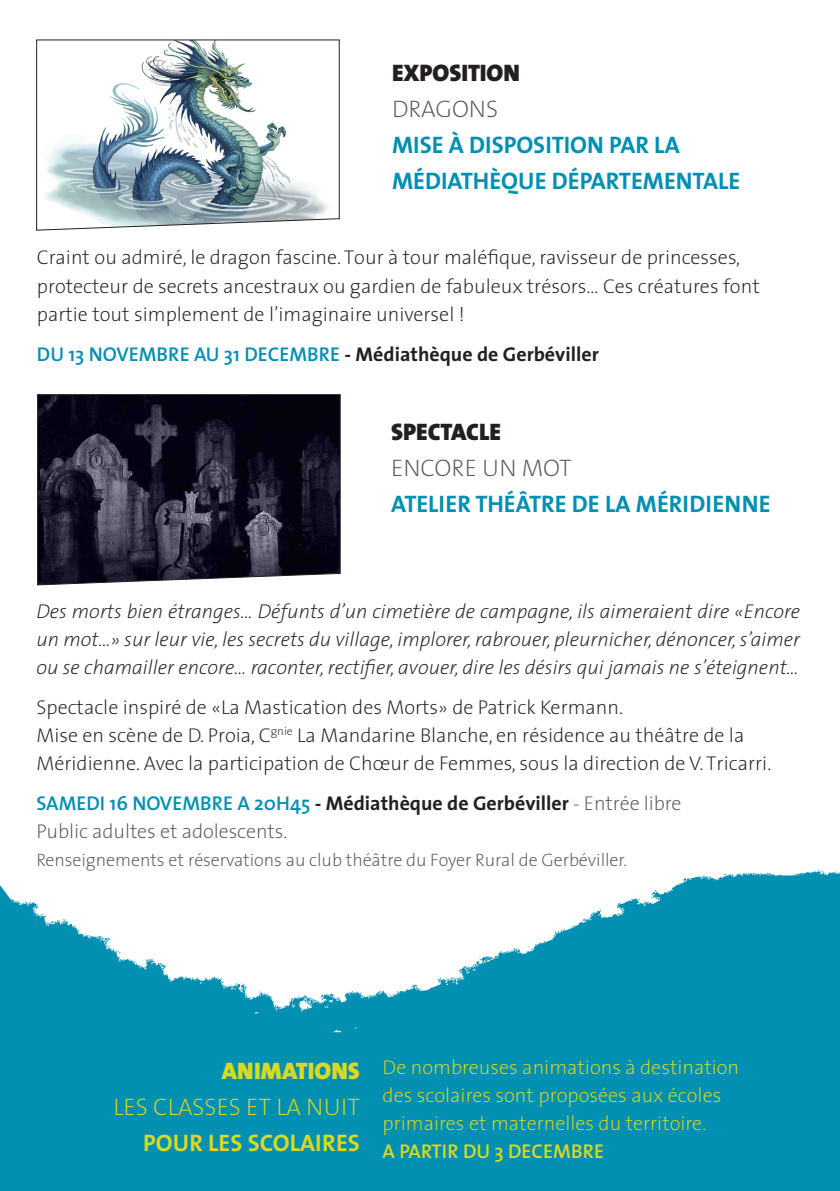
<style>
.page{position:relative;width:840px;height:1191px;background:#fff}
.page>*{position:absolute;margin:0;border:0;box-sizing:border-box;transform-origin:0 0}
.t1{font:24px/36px "The Sans 7 Bold Plain";color:#018fb2}
.t2{font:900 24px "The Sans 9";color:#231f20}
.t3{font:200 24px "The Sans 2";color:#57585a}
.t4{font:200 24px "The Sans 2";color:#d8d920}
.t5{font:24px "The Sans 7 Bold Plain";color:#d8d920}
.t6{font:900 24px "The Sans 9";color:#d8d920}
.t7{font:200 20px/28px "The Sans 2";color:#231f20}
.t8{font:italic 200 20px/28px "The Sans 2";color:#231f20;text-align:justify}
.t9{font:20px "The Sans 7 Bold Plain";color:#231f20}
.t10{font:200 20px/28px "The Sans 2";color:#d8d920}
.t11{font:200 20px "The Sans 2";letter-spacing:-.005em;color:#57585a}
.t12{font:600 20px "The Sans 6";color:#d8d920}
.t13{font:200 18px "The Sans 2";letter-spacing:-.005em;color:#57585a}
.s1{font-family:"The Sans 6";font-weight:600;color:#018fb2}
.s2{font-family:"The Sans 2";font-weight:200;color:#57585a}
</style>
<div class="page">
<div style="left:0;top:1042px;width:839px;height:149px;background:#018fb2"></div>
<svg style="left:0;top:870px;width:839px;height:172px;fill:#018fb2"></svg>
<img style="left:36px;top:39px;width:303px;height:192px">
<svg style="left:37px;top:394px;width:303px;height:191px;background:#232131"></svg>
<p class="t2" style="left:392px;top:53px;width:129px">EXPOSITION</p>
<p class="t3" style="left:392px;top:89px;width:108px">DRAGONS</p>
<p class="t1" style="left:392px;top:126px;width:349px">MISE À DISPOSITION PAR LA<br>MÉDIATHÈQUE DÉPARTEMENTALE</p>
<p class="t7" style="left:37px;top:243px;width:723px">Craint ou admiré, le dragon fascine. Tour à tour maléfique, ravisseur de princesses, protecteur de secrets ancestraux ou gardien de fabuleux trésors… Ces créatures font partie tout simplement de l’imaginaire universel !</p>
<p class="t9" style="left:37px;top:337px;width:563px"><span class="s1">DU 13 NOVEMBRE AU 31 DECEMBRE</span> - Médiathèque de Gerbéviller</p>
<p class="t2" style="left:391px;top:412px;width:111px">SPECTACLE</p>
<p class="t3" style="left:391px;top:448px;width:182px">ENCORE UN MOT</p>
<p class="t1" style="left:391px;top:485px;width:381px">ATELIER THÉÂTRE DE LA MÉRIDIENNE</p>
<p class="t8" style="left:36px;top:596px;width:765px">Des morts bien étranges… Défunts d’un cimetière de campagne, ils aimeraient dire «Encore un mot…» sur leur vie, les secrets du village, implorer, rabrouer, pleurnicher, dénoncer, s’aimer ou se chamailler encore… raconter, rectifier, avouer, dire les désirs qui jamais ne s’éteignent…</p>
<p class="t7" style="left:36px;top:692px;width:736px">Spectacle inspiré de «La Mastication des Morts» de Patrick Kermann.<br>Mise en scène de D. Proia, C<sup>gnie</sup> La Mandarine Blanche, en résidence au théâtre de la<br>Méridienne. Avec la participation de Chœur de Femmes, sous la direction de V. Tricarri.</p>
<p class="t9" style="left:36px;top:786px;width:646px"><span class="s1">SAMEDI 16 NOVEMBRE A 20H45</span> - Médiathèque de Gerbéviller <span class="s2">- Entrée libre</span></p>
<p class="t11" style="left:36px;top:814px;width:252px">Public adultes et adolescents.</p>
<p class="t13" style="left:36px;top:845px;width:592px">Renseignements et réservations au club théâtre du Foyer Rural de Gerbéviller.</p>
<p class="t6" style="left:222px;top:1050px;width:140px">ANIMATIONS</p>
<p class="t4" style="left:113px;top:1087px;width:248px">LES CLASSES ET LA NUIT</p>
<p class="t5" style="left:143px;top:1123px;width:218px">POUR LES SCOLAIRES</p>
<p class="t10" style="left:382px;top:1052px;width:358px">De nombreuses animations à destination des scolaires sont proposées aux écoles primaires et maternelles du territoire.</p>
<p class="t12" style="left:382px;top:1134px;width:223px">A PARTIR DU 3 DECEMBRE</p>
</div>
